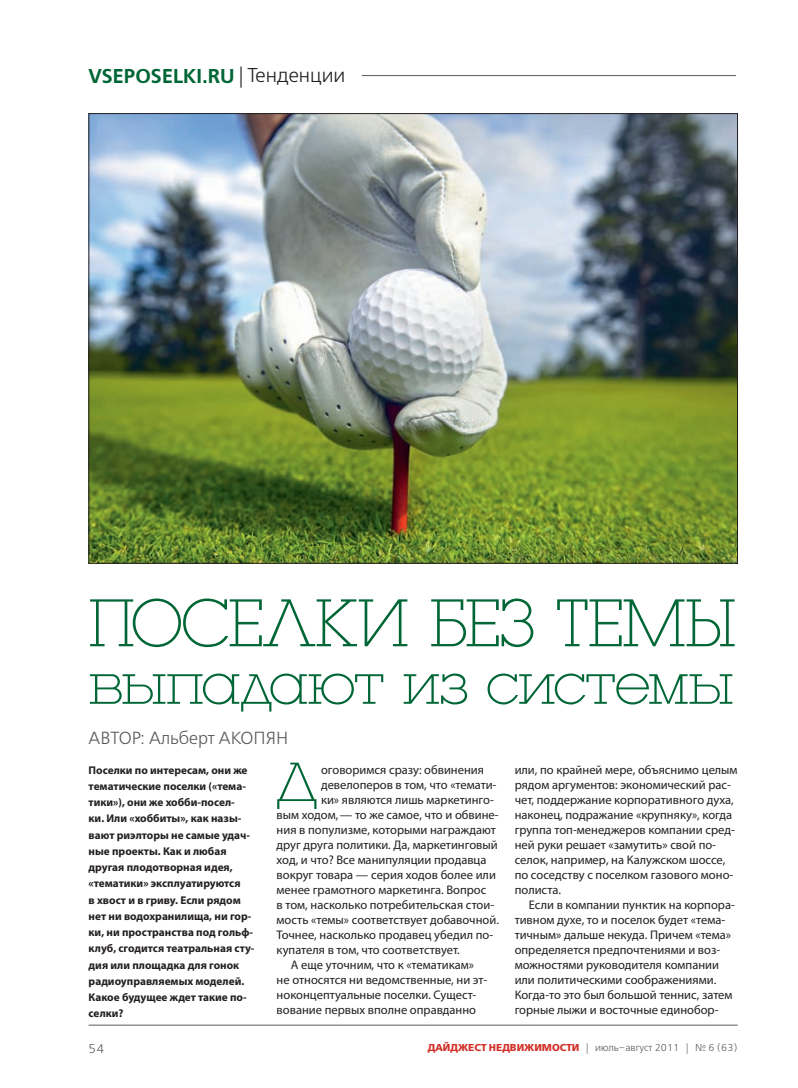
<style>
.page{position:relative;width:798px;height:1088px;background:#fff}
.page>*{position:absolute;margin:0;border:0;box-sizing:border-box;transform-origin:0 0}
.t1{font:70px "Luga Extra Light C";letter-spacing:-.01em;color:#006636}
.t2{font:60px "Luga Extra Light C";letter-spacing:-.02em;color:#006636}
.t3{font:57.25px "Luga Extra Light C";color:#006635}
.t4{font:20px "Free Set Demi C";color:#006636}
.t5{font:17.5px "Free Set Light C";color:#57585a}
.t6{font:12.5px "Myriad Pro";color:#231f20}
.t7{font:12.5px "Free Set Light C";color:#57585a}
.t8{font:700 11.25px/16.2px "Myriad Pro";color:#231f20}
.t9{font:10px "Free Set Light C";color:#57585a}
.s1{font-family:"Free Set Light C";color:#231f20}
.s2{font-family:"Free Set Bold C";color:#d2322a}
</style>
<div class="page">
<hr style="left:89px;top:1025px;width:648px;height:1px;background:#57585a">
<img style="left:91px;top:115px;width:644px;height:446px">
<hr style="left:361px;top:75px;width:374px;height:1px;background:#57585a">
<p class="t4" style="left:89px;top:69px;width:258px">VSEPOSELKI.RU <span class="s1">| Тенденции</span></p>
<p class="t1" style="left:89px;top:599px;width:648px">ПОСЕЛКИ БЕЗ ТЕМЫ</p>
<p class="t2" style="left:89px;top:663px;width:646px">выпадают из системы</p>
<p class="t5" style="left:89px;top:730px;width:201px">АВТОР: Альберт АКОПЯН</p>
<p class="t8" style="left:89px;top:762px;width:167px">Поселки по интересам, они же тематические поселки («тема&shy;тики»), они же хобби-посел-<br>ки. Или «хоббиты», как назы&shy;вают риэлторы не самые удач&shy;ные проекты. Как и любая другая плодотворная идея, «тематики» эксплуатируются<br>в хвост и в гриву. Если рядом нет ни водохранилища, ни гор&shy;ки, ни пространства под гольф&shy;клуб, сгодится театральная сту&shy;дия или площадка для гонок радиоуправляемых моделей.<br>Какое будущее ждет такие по&shy;селки?</p>
<p class="t3" style="left:276px;top:762px;width:42px">Д</p>
<p class="t6" style="left:321px;top:765px;width:164px">оговоримся сразу: обвинения</p>
<p class="t6" style="left:321px;top:780px;width:177px">девелоперов в том, что «темати-</p>
<p class="t6" style="left:321px;top:795px;width:174px">ки» являются лишь маркетинго-</p>
<p class="t6" style="left:276px;top:810px;width:223px">вым ходом, — то же самое, что и обвине-</p>
<p class="t6" style="left:276px;top:825px;width:221px">ния в популизме, которыми награждают</p>
<p class="t6" style="left:276px;top:840px;width:222px">друг друга политики. Да, маркетинговый</p>
<p class="t6" style="left:276px;top:855px;width:211px">ход, и что? Все манипуляции продавца</p>
<p class="t6" style="left:276px;top:870px;width:221px">вокруг товара — серия ходов более или</p>
<p class="t6" style="left:276px;top:885px;width:211px">менее грамотного маркетинга. Вопрос</p>
<p class="t6" style="left:276px;top:900px;width:219px">в том, насколько потребительская стои-</p>
<p class="t6" style="left:276px;top:915px;width:224px">мость «темы» соответствует добавочной.</p>
<p class="t6" style="left:276px;top:930px;width:218px">Точнее, насколько продавец убедил по-</p>
<p class="t6" style="left:276px;top:945px;width:184px">купателя в том, что соответствует.</p>
<p class="t6" style="left:291px;top:960px;width:185px">А еще уточним, что к «тематикам»</p>
<p class="t6" style="left:276px;top:975px;width:212px">не относятся ни ведомственные, ни эт-</p>
<p class="t6" style="left:276px;top:990px;width:201px">ноконцептуальные поселки. Сущест-</p>
<p class="t6" style="left:276px;top:1005px;width:201px">вование первых вполне оправданно</p>
<p class="t6" style="left:514px;top:765px;width:224px">или, по крайней мере, объяснимо целым</p>
<p class="t6" style="left:514px;top:780px;width:218px">рядом аргументов: экономический рас-</p>
<p class="t6" style="left:514px;top:795px;width:220px">чет, поддержание корпоративного духа,</p>
<p class="t6" style="left:514px;top:810px;width:219px">наконец, подражание «крупняку», когда</p>
<p class="t6" style="left:514px;top:825px;width:222px">группа топ-менеджеров компании сред-</p>
<p class="t6" style="left:514px;top:840px;width:203px">ней руки решает «замутить» свой по-</p>
<p class="t6" style="left:514px;top:855px;width:212px">селок, например, на Калужском шоссе,</p>
<p class="t6" style="left:514px;top:870px;width:220px">по соседству с поселком газового моно-</p>
<p class="t6" style="left:514px;top:885px;width:48px">полиста.</p>
<p class="t6" style="left:528px;top:900px;width:207px">Если в компании пунктик на корпора-</p>
<p class="t6" style="left:514px;top:915px;width:212px">тивном духе, то и поселок будет «тема-</p>
<p class="t6" style="left:514px;top:930px;width:218px">тичным» дальше некуда. Причем «тема»</p>
<p class="t6" style="left:514px;top:945px;width:207px">определяется предпочтениями и воз-</p>
<p class="t6" style="left:514px;top:960px;width:206px">можностями руководителя компании</p>
<p class="t6" style="left:514px;top:975px;width:203px">или политическими соображениями.</p>
<p class="t6" style="left:514px;top:990px;width:219px">Когда-то это был большой теннис, затем</p>
<p class="t6" style="left:514px;top:1005px;width:205px">горные лыжи и восточные единобор-</p>
<p class="t7" style="left:89px;top:1043px;width:17px">54</p>
<p class="t9" style="left:428px;top:1044px;width:311px"><span class="s2">ДАЙДЖЕСТ НЕДВИЖИМОСТИ</span> | июль–август 2011 | № 6 (63)</p>
</div>
